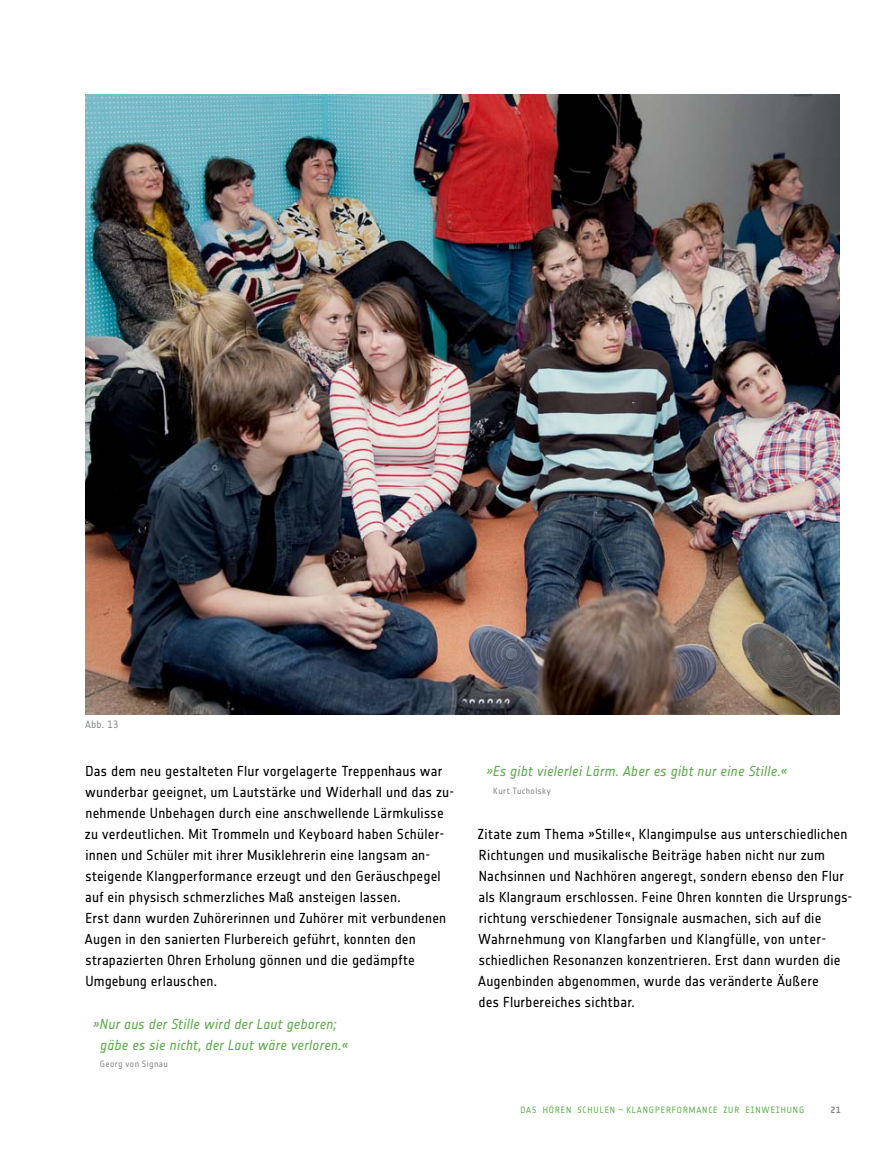
<style>
.page{position:relative;width:893px;height:1149px;background:#fff}
.page>*{position:absolute;margin:0;border:0;box-sizing:border-box;transform-origin:0 0}
.t1{font:14.25px/21px "Notes Regular Tf";letter-spacing:.01em;color:#000}
.t2{font:14.25px/21px "Notes Regular Italic Tf";letter-spacing:.015em;color:#60af4e}
.t3{font:10.5px "Notes Regular Tf";color:#888b8d}
.t4{font:9px "Notes Regular Tf";letter-spacing:.1em;color:#60af4e}
.t5{font:9px "Notes Regular Tf";letter-spacing:.045em;color:#888b8d}
.t6{font:9px "Notes Bold Tf";color:#888b8d}
</style>
<div class="page">
<img style="left:85px;top:95px;width:755px;height:619px">
<p class="t3" style="left:85px;top:718px;width:35px">Abb. 13</p>
<p class="t1" style="left:85px;top:760px;width:371px">Das dem neu gestalteten Flur vorgelagerte Treppenhaus war wunderbar geeignet, um Lautstärke und Widerhall und das zu&shy;nehmende Unbehagen durch eine anschwellende Lärmkulisse zu verdeutlichen. Mit Trommeln und Keyboard haben Schüler&shy;innen und Schüler mit ihrer Musiklehrerin eine langsam an&shy;steigende Klangperformance erzeugt und den Geräuschpegel auf ein physisch schmerzliches Maß ansteigen lassen.<br>Erst dann wurden Zuhörerinnen und Zuhörer mit verbundenen Augen in den sanierten Flurbereich geführt, konnten den strapazierten Ohren Erholung gönnen und die gedämpfte Umgebung erlauschen.</p>
<p class="t2" style="left:100px;top:1012px;width:250px;text-indent:-7px">»Nur aus der Stille wird der Laut geboren; gäbe es sie nicht, der Laut wäre verloren.«</p>
<p class="t5" style="left:100px;top:1059px;width:70px">Georg von Signau</p>
<p class="t2" style="left:485px;top:760px;width:303px">»Es gibt vielerlei Lärm. Aber es gibt nur eine Stille.«</p>
<p class="t5" style="left:493px;top:786px;width:59px">Kurt Tucholsky</p>
<p class="t1" style="left:478px;top:823px;width:376px">Zitate zum Thema »Stille«, Klangimpulse aus unterschiedlichen Richtungen und musikalische Beiträge haben nicht nur zum Nachsinnen und Nachhören angeregt, sondern ebenso den Flur als Klangraum erschlossen. Feine Ohren konnten die Ursprungs&shy;richtung verschiedener Tonsignale ausmachen, sich auf die Wahrnehmung von Klangfarben und Klangfülle, von unter&shy;schiedlichen Resonanzen konzentrieren. Erst dann wurden die Augenbinden abgenommen, wurde das veränderte Äußere<br>des Flurbereiches sichtbar.</p>
<p class="t4" style="left:520px;top:1104px;width:29px">Das Höre</p>
<p class="t4" style="left:566px;top:1104px;width:90px">n schulen – Klangperform</p>
<p class="t4" style="left:696px;top:1104px;width:34px">ance zur</p>
<p class="t4" style="left:745px;top:1104px;width:23px">Einwei</p>
<p class="t4" style="left:781px;top:1104px;width:24px">hung</p>
<p class="t6" style="left:831px;top:1103px;width:11px">21</p>
</div>
